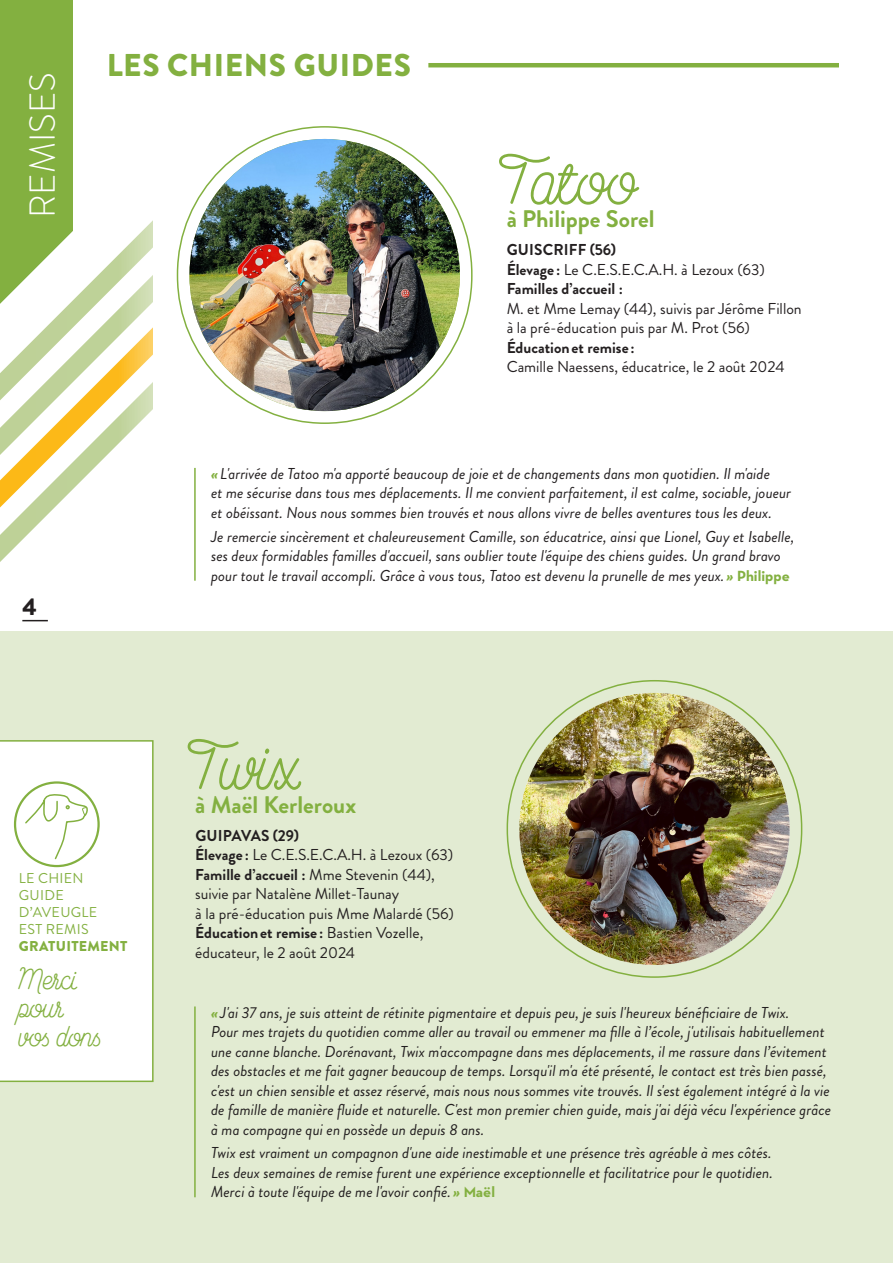
<style>
.page{position:relative;width:893px;height:1263px;background:#fff}
.page>*{position:absolute;margin:0;border:0;box-sizing:border-box;transform-origin:0 0}
.t1{font:500 60px "Lumen Script";letter-spacing:.035em;color:#83b040}
.t2{font:300 36px "Brandon Grotesque";color:#fff}
.t3{font:900 31.5px "Brandon Grotesque";letter-spacing:.02em;color:#83b040}
.t4{font:500 25.65px/28.3px "Lumen Script";letter-spacing:.01em;color:#83b040}
.t5{font:700 24px "Brandon Grotesque";color:#83b040}
.t6{font:900 24px "Brandon Grotesque";color:#231f20}
.t7{font:italic 15.75px/19.5px "Brandon Grotesque";color:#231f20}
.t8{font:15.75px/19.5px "Brandon Grotesque";color:#231f20}
.t9{font:700 15.75px "Brandon Grotesque";letter-spacing:.01em;color:#231f20}
.t10{font:14.25px/17.1px "Brandon Grotesque";letter-spacing:.02em;color:#83b040}
.t11{font:900 14.25px/17.1px "Brandon Grotesque";letter-spacing:.02em;color:#83b040}
.s1{font-weight:700}
.s2{font-weight:700;color:#83b040}
.s3{font-family:"Neutra Text";font-weight:700;font-style:normal;font-size:15px;color:#83b040}
.s4{font-weight:400}
</style>
<div class="page">
<div style="left:0;top:631px;width:893px;height:632px;background:#e2ebd2"></div>
<div style="left:0;top:740px;width:154px;height:342px;background:#fff"></div>
<svg style="left:24px;top:794px;width:66px;height:66px;background:#f3f7ed"></svg>
<div style="left:14px;top:781px;width:86px;height:86px;border:2px solid #83b040;border-radius:50%"></div>
<div style="left:0;top:0;width:72px;height:315px;background:#83b040"></div>
<hr style="left:428px;top:63px;width:411px;height:4px;background:#83b040">
<svg style="left:0;top:237px;width:257px;height:385px"></svg>
<div style="left:154px;top:177px;width:100px;height:275px;background:#fff"></div>
<div style="left:177px;top:127px;width:295px;height:296px;background:#fff;border-radius:147px"></div>
<img style="left:189px;top:139px;width:271px;height:272px;border-radius:135px">
<hr style="left:194px;top:468px;width:2px;height:113px;background:#83b040">
<img style="left:519px;top:693px;width:271px;height:272px;border-radius:135px">
<hr style="left:194px;top:1006px;width:2px;height:191px;background:#83b040">
<p class="t2" style="left:18px;top:218px;width:147px;rotate:-90deg">REMISES</p>
<h3 class="t6" style="left:22px;top:589px;width:16px">4</h3>
<h3 class="t3" style="left:107px;top:43px;width:306px">LES CHIENS GUIDES</h3>
<p class="t1" style="left:507px;top:143px;width:131px">Tatoo</p>
<p class="t5" style="left:507px;top:202px;width:149px">à Philippe Sorel</p>
<p class="t9" style="left:507px;top:239px;width:111px">GUISCRIFF (56)</p>
<p class="t8" style="left:507px;top:260px;width:260px"><span class="s1">Élevage :</span> Le C.E.S.E.C.A.H. à Lezoux (63)</p>
<p class="t8" style="left:507px;top:279px;width:297px"><span class="s1">Familles d’accueil :<br></span>M. et Mme Lemay (44), suivis par Jérôme Fillon à la pré-éducation puis par M. Prot (56)</p>
<p class="t8" style="left:507px;top:338px;width:280px"><span class="s1">Éducationet remise :<br></span>Camille Naessens, éducatrice, le 2 août 2024</p>
<p class="t7" style="left:211px;top:464px;width:581px"><span class="s2">«</span> L'arrivée de Tatoo m'a apporté beaucoup de joie et de changements dans mon quotidien. Il m'aide<br>et me sécurise dans tous mes déplacements. Il me convient parfaitement, il est calme, sociable, joueur et obéissant. Nous nous sommes bien trouvés et nous allons vivre de belles aventures tous les deux.</p>
<p class="t7" style="left:211px;top:527px;width:585px">Je remercie sincèrement et chaleureusement Camille, son éducatrice, ainsi que Lionel, Guy et Isabelle, ses deux formidables familles d'accueil, sans oublier toute l'équipe des chiens guides. Un grand bravo pour tout le travail accompli. Grâce à vous tous, Tatoo est devenu la prunelle de mes yeux. <span class="s2">»</span> <span class="s3">Philippe</span></p>
<p class="t10" style="left:19px;top:869px;width:80px">LE CHIEN<br>GUIDE<br>D’AVEUGLE</p>
<p class="t11" style="left:19px;top:920px;width:110px"><span class="s4">EST REMIS<br></span>GRATUITEMENT</p>
<p class="t4" style="left:19px;top:966px;width:84px">Merci pour<br>vos dons</p>
<p class="t1" style="left:195px;top:729px;width:106px">Twix</p>
<p class="t5" style="left:195px;top:787px;width:162px">à Maël Kerleroux</p>
<p class="t9" style="left:195px;top:824px;width:105px">GUIPAVAS (29)</p>
<p class="t8" style="left:195px;top:845px;width:260px"><span class="s1">Élevage :</span> Le C.E.S.E.C.A.H. à Lezoux (63)</p>
<p class="t8" style="left:195px;top:865px;width:260px"><span class="s1">Famille d’accueil :</span> Mme Stevenin (44), suivie par Natalène Millet-Taunay<br>à la pré-éducation puis Mme Malardé (56)</p>
<p class="t8" style="left:195px;top:923px;width:230px"><span class="s1">Éducationet remise :</span> Bastien Vozelle, éducateur, le 2 août 2024</p>
<p class="t7" style="left:211px;top:1002px;width:621px"><span class="s2">«</span> J'ai 37 ans, je suis atteint de rétinite pigmentaire et depuis peu, je suis l'heureux bénéficiaire de Twix.<br>Pour mes trajets du quotidien comme aller au travail ou emmener ma fille à l’école, j'utilisais habituellement une canne blanche. Dorénavant, Twix m'accompagne dans mes déplacements, il me rassure dans l’évitement des obstacles et me fait gagner beaucoup de temps. Lorsqu'il m'a été présenté, le contact est très bien passé, c'est un chien sensible et assez réservé, mais nous nous sommes vite trouvés. Il s'est également intégré à la vie de famille de manière fluide et naturelle. C'est mon premier chien guide, mais j'ai déjà vécu l'expérience grâce à ma compagne qui en possède un depuis 8 ans.</p>
<p class="t7" style="left:211px;top:1143px;width:563px;text-align:justify">Twix est vraiment un compagnon d'une aide inestimable et une présence très agréable à mes côtés.<br>Les deux semaines de remise furent une expérience exceptionnelle et facilitatrice pour le quotidien.<br>Merci à toute l'équipe de me l'avoir confié. <span class="s2">»</span> <span class="s3">Maël</span></p>
</div>
